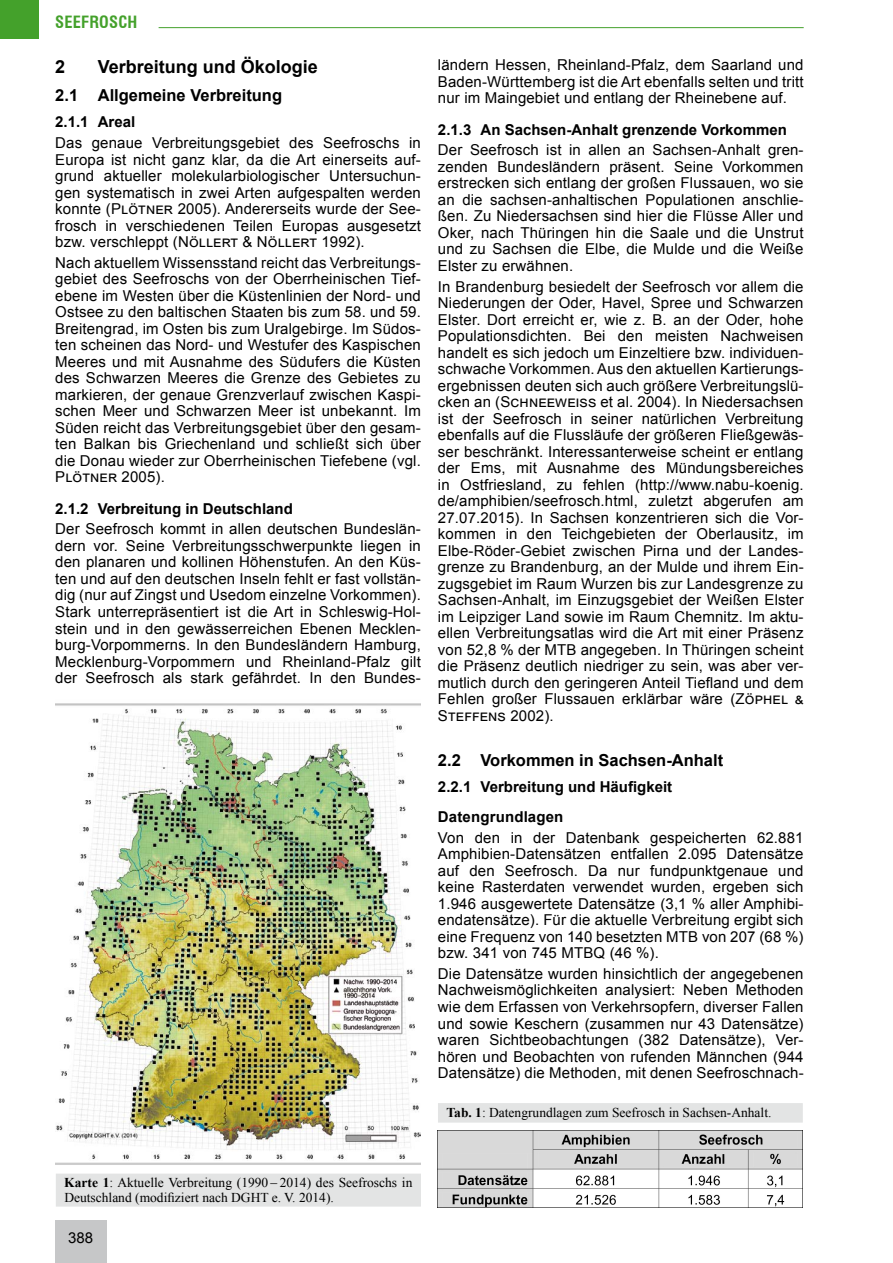
<style>
.page{position:relative;width:893px;height:1263px;background:#fff}
.page>*{position:absolute;margin:0;border:0;box-sizing:border-box;transform-origin:0 0}
.t1{font:700 18px "Arial";color:#000}
.t2{font:700 16.5px "Arial";color:#000}
.t3{font:700 condensed 16.5px "Swiss 721 BT";letter-spacing:.015em;color:#44a12b}
.t4{font:15px/16.5px "Arial";letter-spacing:.01em;color:#000;text-align:justify}
.t5{font:700 15px/29.7px "Arial";color:#000}
.t6{font:13.5px/15px "Times New Roman";color:#000}
.s1{font-weight:700}
</style>
<div class="page">
<div style="left:0;top:0;width:38px;height:38px;background:#44a12b"></div>
<hr style="left:159px;top:27px;width:645px;height:1px;background:#44a12b">
<div style="left:55px;top:1220px;width:51px;height:43px;background:#c6c7c8"></div>
<div style="left:56px;top:1173px;width:365px;height:33px;background:#e3e4e4"></div>
<img style="left:55px;top:703px;width:366px;height:462px">
<img style="left:437px;top:1130px;width:366px;height:78px">
<svg style="left:438px;top:1122px;width:365px;height:1px"></svg>
<div style="left:438px;top:1103px;width:365px;height:19px;background:#e3e4e4"></div>
<p class="t3" style="left:55px;top:12px;width:84px">SEEFROSCH</p>
<p class="t1" style="left:55px;top:54px;width:12px">2</p>
<p class="t1" style="left:98px;top:54px;width:222px">Verbreitung und Ökologie</p>
<p class="t2" style="left:55px;top:84px;width:228px">2.1 Allgemeine Verbreitung</p>
<p class="t5" style="left:55px;top:107px;width:82px">2.1.1 Areal</p>
<p class="t4" style="left:55px;top:135px;width:367px">Das genaue Verbreitungsgebiet des Seefroschs in Europa ist nicht ganz klar, da die Art einerseits auf&shy;grund aktueller molekularbiologischer Untersuchun&shy;gen systematisch in zwei Arten aufgespalten werden konnte (Plötner 2005). Andererseits wurde der See&shy;frosch in verschiedenen Teilen Europas ausgesetzt bzw. verschleppt (Nöllert &amp; Nöllert 1992).</p>
<p class="t4" style="left:55px;top:254px;width:367px">Nach aktuellem Wissensstand reicht das Verbreitungs&shy;gebiet des Seefroschs von der Oberrheinischen Tief&shy;ebene im Westen über die Küstenlinien der Nord- und Ostsee zu den baltischen Staaten bis zum 58. und 59.<br>Breitengrad, im Osten bis zum Uralgebirge. Im Südos&shy;ten scheinen das Nord- und Westufer des Kaspischen Meeres und mit Ausnahme des Südufers die Küsten des Schwarzen Meeres die Grenze des Gebietes zu markieren, der genaue Grenzverlauf zwischen Kaspi&shy;schen Meer und Schwarzen Meer ist unbekannt. Im Süden reicht das Verbreitungsgebiet über den gesam&shy;ten Balkan bis Griechenland und schließt sich über die Donau wieder zur Oberrheinischen Tiefebene (vgl.<br>Plötner 2005).</p>
<p class="t5" style="left:55px;top:494px;width:239px">2.1.2 Verbreitung in Deutschland</p>
<p class="t4" style="left:55px;top:521px;width:367px">Der Seefrosch kommt in allen deutschen Bundeslän&shy;dern vor. Seine Verbreitungsschwerpunkte liegen in den planaren und kollinen Höhenstufen. An den Küs&shy;ten und auf den deutschen Inseln fehlt er fast vollstän&shy;dig (nur auf Zingst und Usedom einzelne Vorkommen).<br>Stark unterrepräsentiert ist die Art in Schleswig-Hol&shy;stein und in den gewässerreichen Ebenen Mecklen&shy;burg-Vorpommerns. In den Bundesländern Hamburg, Mecklenburg-Vorpommern und Rheinland-Pfalz gilt der Seefrosch als stark gefährdet. In den Bundes-</p>
<p class="t4" style="left:438px;top:57px;width:367px">ländern Hessen, Rheinland-Pfalz, dem Saarland und Baden-Württemberg ist die Art ebenfalls selten und tritt nur im Maingebiet und entlang der Rheinebene auf.</p>
<p class="t5" style="left:438px;top:115px;width:350px">2.1.3 An Sachsen-Anhalt grenzende Vorkommen</p>
<p class="t4" style="left:438px;top:142px;width:367px">Der Seefrosch ist in allen an Sachsen-Anhalt gren&shy;zenden Bundesländern präsent. Seine Vorkommen erstrecken sich entlang der großen Flussauen, wo sie an die sachsen-anhaltischen Populationen anschlie&shy;ßen. Zu Niedersachsen sind hier die Flüsse Aller und Oker, nach Thüringen hin die Saale und die Unstrut und zu Sachsen die Elbe, die Mulde und die Weiße Elster zu erwähnen.</p>
<p class="t4" style="left:438px;top:278px;width:367px">In Brandenburg besiedelt der Seefrosch vor allem die Niederungen der Oder, Havel, Spree und Schwarzen Elster. Dort erreicht er, wie z. B. an der Oder, hohe Populationsdichten. Bei den meisten Nachweisen handelt es sich jedoch um Einzeltiere bzw. individuen&shy;schwache Vorkommen. Aus den aktuellen Kartierungs&shy;ergebnissen deuten sich auch größere Verbreitungslü&shy;cken an (Schneeweiss et al. 2004). In Niedersachsen ist der Seefrosch in seiner natürlichen Verbreitung ebenfalls auf die Flussläufe der größeren Fließgewäs&shy;ser beschränkt. Interessanterweise scheint er entlang der Ems, mit Ausnahme des Mündungsbereiches in Ostfriesland, zu fehlen (http://www.nabu-koenig. de/amphibien/seefrosch.html, zuletzt abgerufen am 27.07.2015). In Sachsen konzentrieren sich die Vor&shy;kommen in den Teichgebieten der Oberlausitz, im Elbe-Röder-Gebiet zwischen Pirna und der Landes&shy;grenze zu Brandenburg, an der Mulde und ihrem Ein&shy;zugsgebiet im Raum Wurzen bis zur Landesgrenze zu Sachsen-Anhalt, im Einzugsgebiet der Weißen Elster im Leipziger Land sowie im Raum Chemnitz. Im aktu&shy;ellen Verbreitungsatlas wird die Art mit einer Präsenz von 52,8 % der MTB angegeben. In Thüringen scheint die Präsenz deutlich niedriger zu sein, was aber ver&shy;mutlich durch den geringeren Anteil Tiefland und dem Fehlen großer Flussauen erklärbar wäre (Zöphel &amp; Steffens 2002).</p>
<p class="t2" style="left:438px;top:748px;width:287px">2.2 Vorkommen in Sachsen-Anhalt</p>
<p class="t5" style="left:438px;top:772px;width:236px">2.2.1 Verbreitung und Häufigkeit<br>Datengrundlagen</p>
<p class="t4" style="left:438px;top:829px;width:367px">Von den in der Datenbank gespeicherten 62.881<br>Amphibien-Datensätzen entfallen 2.095 Datensätze auf den Seefrosch. Da nur fundpunktgenaue und keine Rasterdaten verwendet wurden, ergeben sich 1.946 ausgewertete Datensätze (3,1 % aller Amphibi&shy;endatensätze). Für die aktuelle Verbreitung ergibt sich eine Frequenz von 140 besetzten MTB von 207 (68 %) bzw. 341 von 745 MTBQ (46 %).</p>
<p class="t4" style="left:438px;top:965px;width:367px">Die Datensätze wurden hinsichtlich der angegebenen Nachweismöglichkeiten analysiert: Neben Methoden wie dem Erfassen von Verkehrsopfern, diverser Fallen und sowie Keschern (zusammen nur 43 Datensätze) waren Sichtbeobachtungen (382 Datensätze), Ver&shy;hören und Beobachten von rufenden Männchen (944<br>Datensätze) die Methoden, mit denen Seefroschnach-</p>
<p class="t6" style="left:446px;top:1105px;width:326px"><span class="s1">Tab. 1</span>: Datengrundlagen zum Seefrosch in Sachsen-Anhalt.</p>
<p class="t6" style="left:64px;top:1174px;width:350px"><span class="s1">Karte 1</span>: Aktuelle Verbreitung (1990 – 2014) des Seefroschs in<br>Deutschland (modifiziert nach DGHT e. V. 2014).</p>
<p class="t4" style="left:68px;top:1229px;width:27px">388</p>
</div>
